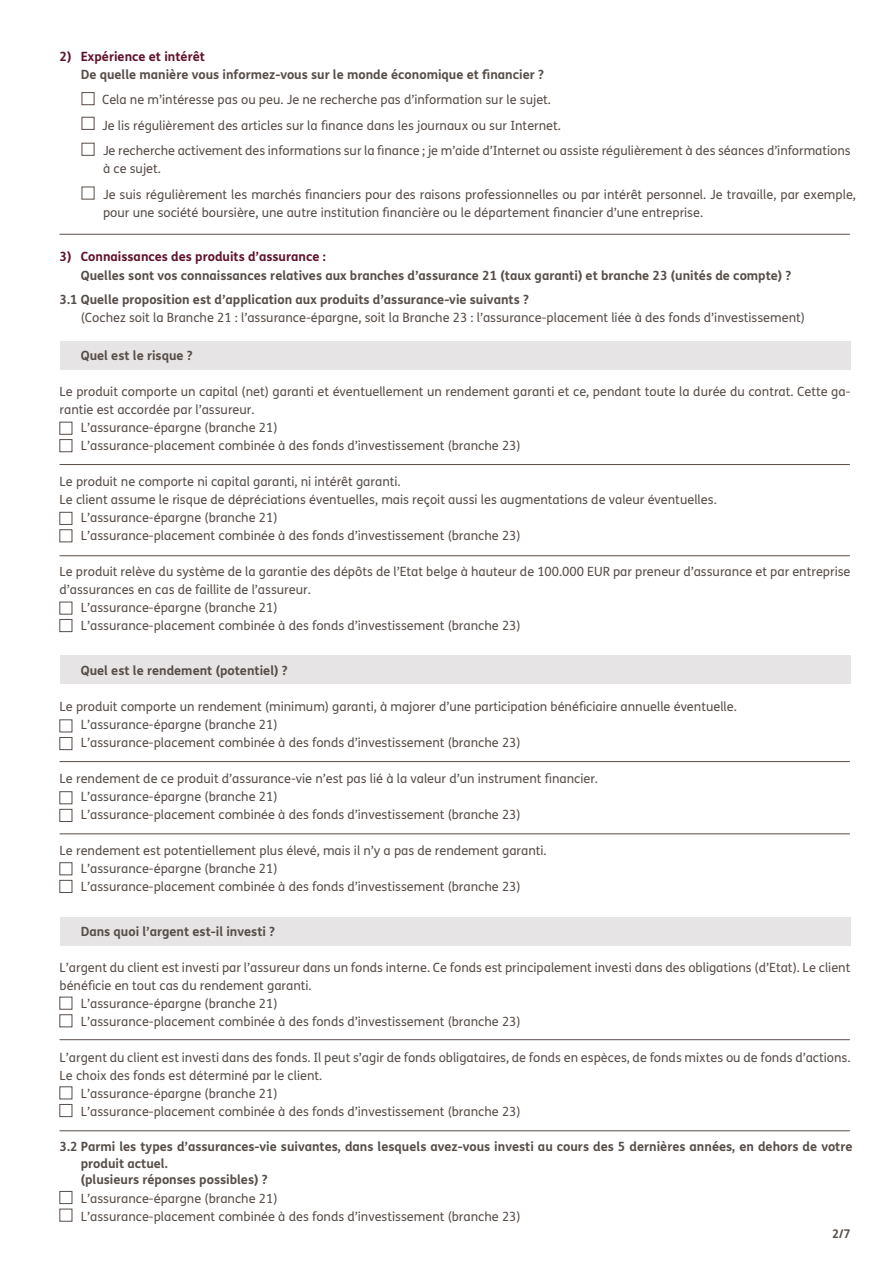
<style>
.page{position:relative;width:893px;height:1263px;background:#fff}
.page>*{position:absolute;margin:0;border:0;box-sizing:border-box;transform-origin:0 0}
.t1{font:12.75px/18px "FS Me";color:#574e49}
.t2{font:700 12.75px/16.5px "FS Me";color:#574e49}
.t3{font:700 12.75px "FS Me";color:#60122a}
.t4{font:700 12px "FS Me";color:#574e49}
</style>
<div class="page">
<hr style="left:60px;top:234px;width:790px;height:1px;background:#574e49">
<hr style="left:60px;top:464px;width:790px;height:1px;background:#574e49">
<hr style="left:60px;top:555px;width:790px;height:1px;background:#574e49">
<hr style="left:60px;top:761px;width:790px;height:1px;background:#574e49">
<hr style="left:60px;top:833px;width:790px;height:1px;background:#574e49">
<hr style="left:60px;top:1039px;width:790px;height:1px;background:#574e49">
<hr style="left:60px;top:1130px;width:790px;height:1px;background:#574e49">
<div style="left:60px;top:342px;width:790px;height:28px;background:#e6e4e4"></div>
<div style="left:60px;top:655px;width:790px;height:29px;background:#e6e4e4"></div>
<div style="left:60px;top:917px;width:790px;height:28px;background:#e6e4e4"></div>
<div style="left:82px;top:143px;width:12px;height:13px;border:1px solid #574e49"></div>
<div style="left:82px;top:117px;width:12px;height:13px;border:1px solid #574e49"></div>
<div style="left:82px;top:92px;width:12px;height:13px;border:1px solid #574e49"></div>
<div style="left:60px;top:422px;width:12px;height:13px;border:1px solid #574e49"></div>
<div style="left:60px;top:512px;width:12px;height:13px;border:1px solid #574e49"></div>
<div style="left:60px;top:719px;width:12px;height:13px;border:1px solid #574e49"></div>
<div style="left:60px;top:791px;width:12px;height:13px;border:1px solid #574e49"></div>
<div style="left:60px;top:862px;width:12px;height:13px;border:1px solid #574e49"></div>
<div style="left:60px;top:1086px;width:12px;height:13px;border:1px solid #574e49"></div>
<div style="left:60px;top:1191px;width:12px;height:13px;border:1px solid #574e49"></div>
<div style="left:60px;top:439px;width:12px;height:13px;border:1px solid #574e49"></div>
<div style="left:60px;top:529px;width:12px;height:13px;border:1px solid #574e49"></div>
<div style="left:60px;top:619px;width:12px;height:13px;border:1px solid #574e49"></div>
<div style="left:60px;top:737px;width:12px;height:13px;border:1px solid #574e49"></div>
<div style="left:60px;top:809px;width:12px;height:13px;border:1px solid #574e49"></div>
<div style="left:60px;top:880px;width:12px;height:13px;border:1px solid #574e49"></div>
<div style="left:60px;top:1014px;width:12px;height:13px;border:1px solid #574e49"></div>
<div style="left:60px;top:1104px;width:12px;height:13px;border:1px solid #574e49"></div>
<p class="t3" style="left:60px;top:46px;width:147px">2) Expérience et intérêt</p>
<p class="t2" style="left:81px;top:65px;width:465px">De quelle manière vous informez-vous sur le monde économique et financier ?</p>
<p class="t1" style="left:102px;top:87px;width:750px;line-height:25.5px">Cela ne m’intéresse pas ou peu. Je ne recherche pas d’information sur le sujet.<br>Je lis régulièrement des articles sur la finance dans les journaux ou sur Internet.<br>Je recherche activement des informations sur la finance ; je m’aide d’Internet ou assiste régulièrement à des séances d’informations</p>
<p class="t1" style="left:103px;top:156px;width:754px;line-height:25.5px">à ce sujet.<br>Je suis régulièrement les marchés financiers pour des raisons professionnelles ou par intérêt personnel. Je travaille, par exemple,</p>
<p class="t1" style="left:103px;top:203px;width:602px">pour une société boursière, une autre institution financière ou le département financier d’une entreprise.</p>
<p class="t3" style="left:60px;top:246px;width:268px">3) Connaissances des produits d’assurance :</p>
<p class="t2" style="left:81px;top:266px;width:712px">Quelles sont vos connaissances relatives aux branches d’assurance 21 (taux garanti) et branche 23 (unités de compte) ?</p>
<p class="t2" style="left:60px;top:290px;width:471px">3.1 Quelle proposition est d’application aux produits d’assurance-vie suivants ?</p>
<p class="t1" style="left:81px;top:308px;width:726px">(Cochez soit la Branche 21 : l’assurance-épargne, soit la Branche 23 : l’assurance-placement liée à des fonds d’investissement)</p>
<p class="t2" style="left:81px;top:346px;width:113px">Quel est le risque ?</p>
<p class="t1" style="left:60px;top:382px;width:792px">Le produit comporte un capital (net) garanti et éventuellement un rendement garanti et ce, pendant toute la durée du contrat. Cette ga-</p>
<p class="t1" style="left:60px;top:400px;width:197px">rantie est accordée par l’assureur.</p>
<p class="t1" style="left:81px;top:418px;width:198px">L’assurance-épargne (branche 21)</p>
<p class="t1" style="left:81px;top:436px;width:441px">L’assurance-placement combinée à des fonds d’investissement (branche 23)</p>
<p class="t1" style="left:60px;top:472px;width:343px">Le produit ne comporte ni capital garanti, ni intérêt garanti.</p>
<p class="t1" style="left:60px;top:490px;width:659px">Le client assume le risque de dépréciations éventuelles, mais reçoit aussi les augmentations de valeur éventuelles.</p>
<p class="t1" style="left:81px;top:508px;width:198px">L’assurance-épargne (branche 21)</p>
<p class="t1" style="left:81px;top:526px;width:441px">L’assurance-placement combinée à des fonds d’investissement (branche 23)</p>
<p class="t1" style="left:60px;top:562px;width:792px">Le produit relève du système de la garantie des dépôts de l’Etat belge à hauteur de 100.000 EUR par preneur d’assurance et par entreprise</p>
<p class="t1" style="left:60px;top:580px;width:253px">d’assurances en cas de faillite de l’assureur.</p>
<p class="t1" style="left:81px;top:598px;width:198px">L’assurance-épargne (branche 21)</p>
<p class="t1" style="left:81px;top:616px;width:441px">L’assurance-placement combinée à des fonds d’investissement (branche 23)</p>
<p class="t2" style="left:81px;top:661px;width:208px">Quel est le rendement (potentiel) ?</p>
<p class="t1" style="left:81px;top:697px;width:658px;text-indent:-21px">Le produit comporte un rendement (minimum) garanti, à majorer d’une participation bénéficiaire annuelle éventuelle.<br>L’assurance-épargne (branche 21)<br>L’assurance-placement combinée à des fonds d’investissement (branche 23)</p>
<p class="t1" style="left:81px;top:769px;width:519px;text-indent:-21px">Le rendement de ce produit d’assurance-vie n’est pas lié à la valeur d’un instrument financier.<br>L’assurance-épargne (branche 21)<br>L’assurance-placement combinée à des fonds d’investissement (branche 23)</p>
<p class="t1" style="left:81px;top:841px;width:467px;text-indent:-21px">Le rendement est potentiellement plus élevé, mais il n’y a pas de rendement garanti.<br>L’assurance-épargne (branche 21)<br>L’assurance-placement combinée à des fonds d’investissement (branche 23)</p>
<p class="t2" style="left:81px;top:922px;width:196px">Dans quoi l’argent est-il investi ?</p>
<p class="t1" style="left:60px;top:958px;width:792px">L’argent du client est investi par l’assureur dans un fonds interne. Ce fonds est principalement investi dans des obligations (d’Etat). Le client</p>
<p class="t1" style="left:60px;top:976px;width:254px">bénéficie en tout cas du rendement garanti.</p>
<p class="t1" style="left:81px;top:994px;width:198px">L’assurance-épargne (branche 21)</p>
<p class="t1" style="left:81px;top:1012px;width:441px">L’assurance-placement combinée à des fonds d’investissement (branche 23)</p>
<p class="t1" style="left:60px;top:1048px;width:792px">L’argent du client est investi dans des fonds. Il peut s’agir de fonds obligataires, de fonds en espèces, de fonds mixtes ou de fonds d’actions.</p>
<p class="t1" style="left:60px;top:1066px;width:264px">Le choix des fonds est déterminé par le client.</p>
<p class="t1" style="left:81px;top:1084px;width:198px">L’assurance-épargne (branche 21)</p>
<p class="t1" style="left:81px;top:1102px;width:441px">L’assurance-placement combinée à des fonds d’investissement (branche 23)</p>
<p class="t2" style="left:81px;top:1138px;width:773px;text-indent:-21px">3.2 Parmi les types d’assurances-vie suivantes, dans lesquels avez-vous investi au cours des 5 dernières années, en dehors de votre produit actuel.<br>(plusieurs réponses possibles) ?</p>
<p class="t1" style="left:81px;top:1189px;width:441px">L’assurance-épargne (branche 21)<br>L’assurance-placement combinée à des fonds d’investissement (branche 23)</p>
<p class="t4" style="left:832px;top:1224px;width:20px">2/7</p>
</div>
